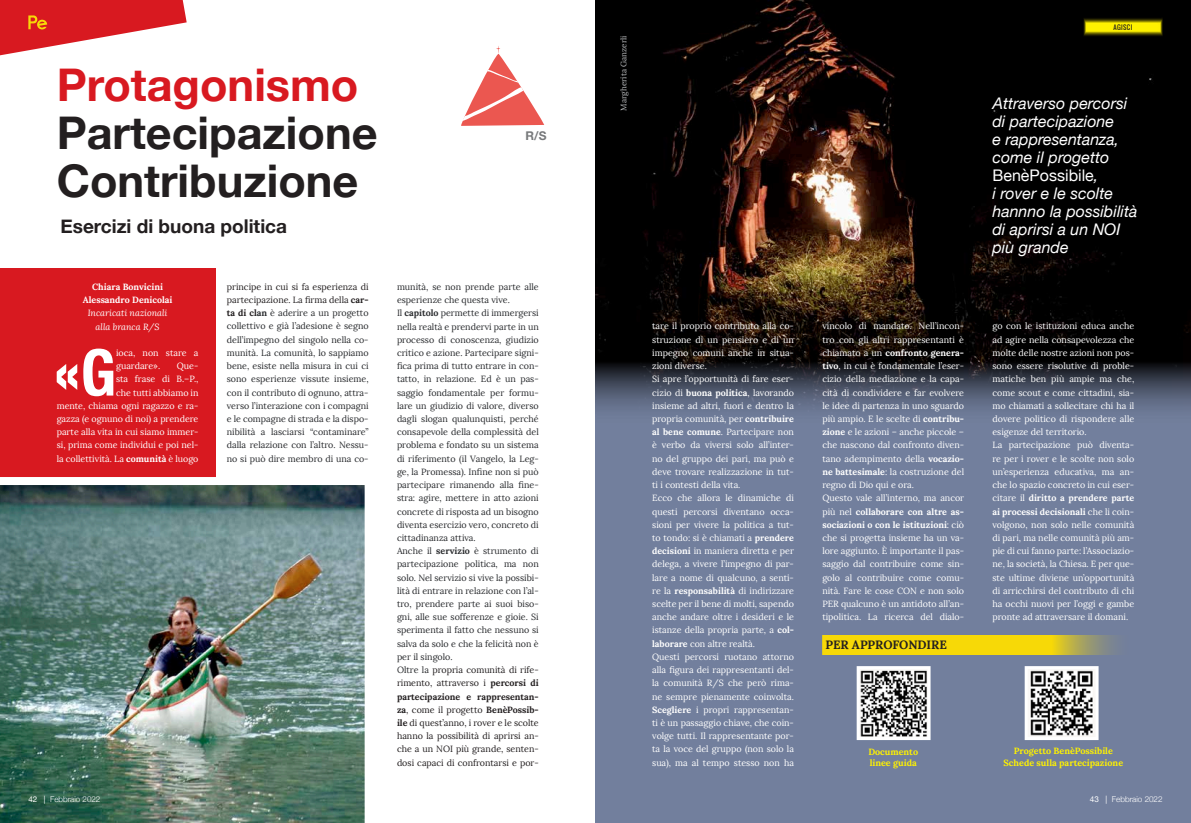
<style>
.page{position:relative;width:1191px;height:823px;background:#fff}
.page>*{position:absolute;margin:0;border:0;box-sizing:border-box;transform-origin:0 0}
.t1{font:700 condensed 64.5px "Helvetica Neue";color:#fff}
.t2{font:700 45px/48px "Helvetica Neue";color:#231f20}
.t3{font:700 45px "Helvetica Neue";color:#d81920}
.t4{font:700 19px "Helvetica Neue";color:#231f20}
.t5{font:italic 16px/18px "Helvetica Neue";color:#fff}
.t6{font:700 12px "Lora";color:#231f20}
.t7{font:700 12px "Helvetica Neue";color:#77797b}
.t8{font:9px/13.2px "Lora";color:#fff}
.t9{font:9px/13.2px "Lora";color:#292b2e;text-align:justify}
.t10{font:700 9px/11px "Lora";color:#fff200}
.t11{font:700 9px/13.2px "Lora";color:#fff;text-align:center}
.t12{font:italic 9px/13.2px "Lora";color:#fff;text-align:center}
.t13{font:300 8.1px "Helvetica Neue";color:#fff}
.t14{font:8px "Lora";color:#bcbec0}
.t15{font:300 8px "Helvetica Neue";color:#fff}
.t16{font:6.3px "Oswald";letter-spacing:.055em;color:#231f20}
.t17{font:300 5.7px "Claphappy";color:#231f20}
.s1{font-weight:700}
.s2{font-weight:400}
.s3{color:#231f20}
.s4{font-weight:700;color:#231f20}
.s5{font-style:normal}
</style>
<div class="page">
<svg style="left:0;top:0;width:187px;height:55px"></svg>
<svg style="left:461px;top:46px;width:83px;height:80px"></svg>
<div style="left:595px;top:0;width:596px;height:822px;background:#727f9d"></div>
<img style="left:595px;top:0;width:596px;height:410px">
<svg style="left:1083px;top:17px;width:79px;height:20px;background:#989000"></svg>
<img style="left:860px;top:669px;width:66px;height:66px">
<div style="left:856px;top:665px;width:74px;height:74px;border:3px solid #fff"></div>
<img style="left:1028px;top:669px;width:66px;height:66px">
<div style="left:1024px;top:665px;width:74px;height:74px;border:3px solid #fff"></div>
<svg style="left:822px;top:635px;width:291px;height:19px;background:#e7ce18"></svg>
<div style="left:0;top:268px;width:215px;height:235px;background:#d81920"></div>
<img style="left:0;top:476px;width:365px;height:346px">
<h2 class="t3" style="left:57px;top:49px;width:303px">Protagonismo</h2>
<h2 class="t2" style="left:57px;top:110px;width:322px">Partecipazione<br>Contribuzione</h2>
<h3 class="t4" style="left:60px;top:211px;width:228px">Esercizi di buona politica</h3>
<p class="t17" style="left:529px;top:128px;width:13px">R / S</p>
<h3 class="t7" style="left:525px;top:126px;width:22px">R/S</h3>
<p class="t11" style="left:83px;top:280px;width:91px">Chiara Bonvicini<br>Alessandro Denicolai</p>
<p class="t12" style="left:88px;top:306px;width:81px">Incaricati nazionali alla branca R/S</p>
<h1 class="t1" style="left:53px;top:319px;width:64px">«G</h1>
<p class="t8" style="left:116px;top:346px;width:84px">ioca, non stare a guardare».</p>
<p class="t8" style="left:57px;top:359px;width:143px;text-align:right">Que-<br>sta frase di B.–P.,<br>che tutti abbiamo in<br>mente, chiama ogni ragazzo e ra&shy;gazza (e ognuno di noi) a prendere parte alla vita in cui siamo immer&shy;si, prima come individui e poi nel&shy;la collettività. La <span class="s1">comunità</span> è luogo</p>
<p class="t15" style="left:28px;top:792px;width:74px"><span class="s2">42 |</span> Febbraio 2022</p>
<p class="t9" style="left:227px;top:280px;width:143px"><span class="s3">principe in cui si fa esperienza di partecipazione. La firma della</span> <span class="s4">car&shy;ta di cl</span><span class="s1">an</span> è aderire a un progetto collettivo e già l’adesione è segno dell’impegno del singolo nella co&shy;munità. La comunità, lo sappiamo bene, esiste nella misura in cui ci sono esperienze vissute insieme, con il contributo di ognuno, attra&shy;verso l’interazione con i compagni e le compagne di strada e la dispo&shy;nibilità a lasciarsi “contaminare” dalla relazione con l’altro. Nessu&shy;no si può dire membro di una co-</p>
<p class="t9" style="left:397px;top:280px;width:143px;text-align:left">munità, se non prende parte alle esperienze che questa vive.<br>Il <span class="s1">capitolo</span> permette di immergersi nella realtà e prendervi parte in un processo di conoscenza, giudizio critico e azione. Partecipare signi&shy;fica prima di tutto entrare in con&shy;tatto, in relazione. Ed è un pas&shy;saggio fondamentale per formu&shy;lare un giudizio di valore, diverso dagli slogan qualunquisti, perché consapevole della complessità del problema e fondato su un sistema di riferimento (il Vangelo, la Leg&shy;ge, la Promessa). Infine non si può partecipare rimanendo alla fine&shy;stra: agire, mettere in atto azioni concrete di risposta ad un bisogno diventa esercizio vero, concreto di cittadinanza attiva.<br>Anche il <span class="s1">servizio</span> è strumento di partecipazione politica, ma non solo. Nel servizio si vive la possibi&shy;lità di entrare in relazione con l’al&shy;tro, prendere parte ai suoi biso&shy;gni, alle sue sofferenze e gioie. Si sperimenta il fatto che nessuno si salva da solo e che la felicità non è per il singolo.<br>Oltre la <span class="s3">propria comunità di rife&shy;rimento, attraverso i</span> <span class="s4">percorsi di partecipazione e rappresentan&shy;za</span><span class="s3">, come il progetto</span> <span class="s4">BenèPossib&shy;ile</span> <span class="s3">di quest’anno, i rover e le scolte hanno la possibilità di aprirsi an&shy;che a un NOI più grande, senten&shy;dosi capaci di confrontarsi e por-</span></p>
<p class="t14" style="left:618px;top:111px;width:76px;rotate:-90deg">Margherita Ganzerli</p>
<p class="t16" style="left:1113px;top:22px;width:20px">AGISCI</p>
<h3 class="t5" style="left:992px;top:95px;width:146px">Attraverso percorsi di partecipazione<br>e rappresentanza, come il progetto<br><span class="s5">BenèPossibile</span>,<br>i rover e le scolte hannno la possibilità di aprirsi a un NOI più grande</h3>
<p class="t8" style="left:652px;top:319px;width:143px">tare il proprio contributo alla co&shy;struzione di un pensiero e di un impegno comuni anche in situa&shy;zioni diverse.<br>Si apre l’opportunità di fare eser&shy;cizio di <span class="s1">buona politica</span>, lavorando insieme ad altri, fuori e dentro la propria comunità, per <span class="s1">contribuire al bene comune</span>. Partecipare non è verbo da viversi solo all’inter&shy;no del gruppo dei pari, ma può e deve trovare realizzazione in tut&shy;ti i contesti della vita.<br>Ecco che allora le dinamiche di questi percorsi diventano occa&shy;sioni per vivere la politica a tut&shy;to tondo: si è chiamati a <span class="s1">prendere decisioni</span> in maniera diretta e per delega, a vivere l’impegno di par&shy;lare a nome di qualcuno, a senti&shy;re la <span class="s1">responsabilità</span> di indirizzare scelte per il bene di molti, sapendo anche andare oltre i desideri e le istanze della propria parte, a <span class="s1">col&shy;laborare</span> con altre realtà.<br>Questi percorsi ruotano attorno alla figura dei rappresentanti del&shy;la comunità R/S che però rima&shy;ne sempre pienamente coinvolta.<br><span class="s1">Scegliere</span> i propri rappresentan&shy;ti è un passaggio chiave, che coin&shy;volge tutti. Il rappresentante por&shy;ta la voce del gruppo (non solo la sua), ma al tempo stesso non ha</p>
<p class="t8" style="left:822px;top:319px;width:143px">vincolo di mandato. Nell’incon&shy;tro con gli altri rappresentanti è chiamato a un <span class="s1">confronto genera&shy;tivo</span>, in cui è fondamentale l’eser&shy;cizio della mediazione e la capa&shy;cità di condividere e far evolvere le idee di partenza in uno sguardo più ampio. E le scelte di <span class="s1">contribu&shy;zione</span> e le azioni – anche piccole – che nascono dal confronto diven&shy;tano adempimento della <span class="s1">vocazio&shy;ne battesimale</span>: la costruzione del regno di Dio qui e ora.<br>Questo vale all’interno, ma ancor più nel <span class="s1">collaborare con altre as&shy;sociazioni o con le istituzioni</span>: ciò che si progetta insieme ha un va&shy;lore aggiunto. È importante il pas&shy;saggio dal contribuire come sin&shy;golo al contribuire come comu&shy;nità. Fare le cose CON e non solo<br>PER qualcuno è un antidoto all’an&shy;tipolitica. La ricerca del dialo-</p>
<p class="t8" style="left:992px;top:319px;width:143px">go con le istituzioni educa anche ad agire nella consapevolezza che molte delle nostre azioni non pos&shy;sono essere risolutive di proble&shy;matiche ben più ampie ma che, come scout e come cittadini, sia&shy;mo chiamati a sollecitare chi ha il dovere politico di rispondere alle esigenze del territorio.<br>La partecipazione può diventa&shy;re per i rover e le scolte non solo un’esperienza educativa, ma an&shy;che lo spazio concreto in cui eser&shy;citare il <span class="s1">diritto a prendere parte ai processi decisionali</span> che li coin&shy;volgono, non solo nelle comunità di pari, ma nelle comunità più am&shy;pie di cui fanno parte: l’Associazio&shy;ne, la società, la Chiesa. E per que&shy;ste ultime diviene un’opportunità di arricchirsi del contributo di chi ha occhi nuovi per l’oggi e gambe pronte ad attraversare il domani.</p>
<h3 class="t6" style="left:825px;top:636px;width:123px">Per approfondire</h3>
<p class="t10" style="left:868px;top:746px;width:51px">Documento linee guida</p>
<p class="t10" style="left:1003px;top:745px;width:121px;text-align:center">Progetto BenèPossibile<br>Schede sulla partecipazione</p>
<p class="t13" style="left:1089px;top:792px;width:74px"><span class="s2">43 |</span> Febbraio 2022</p>
</div>
